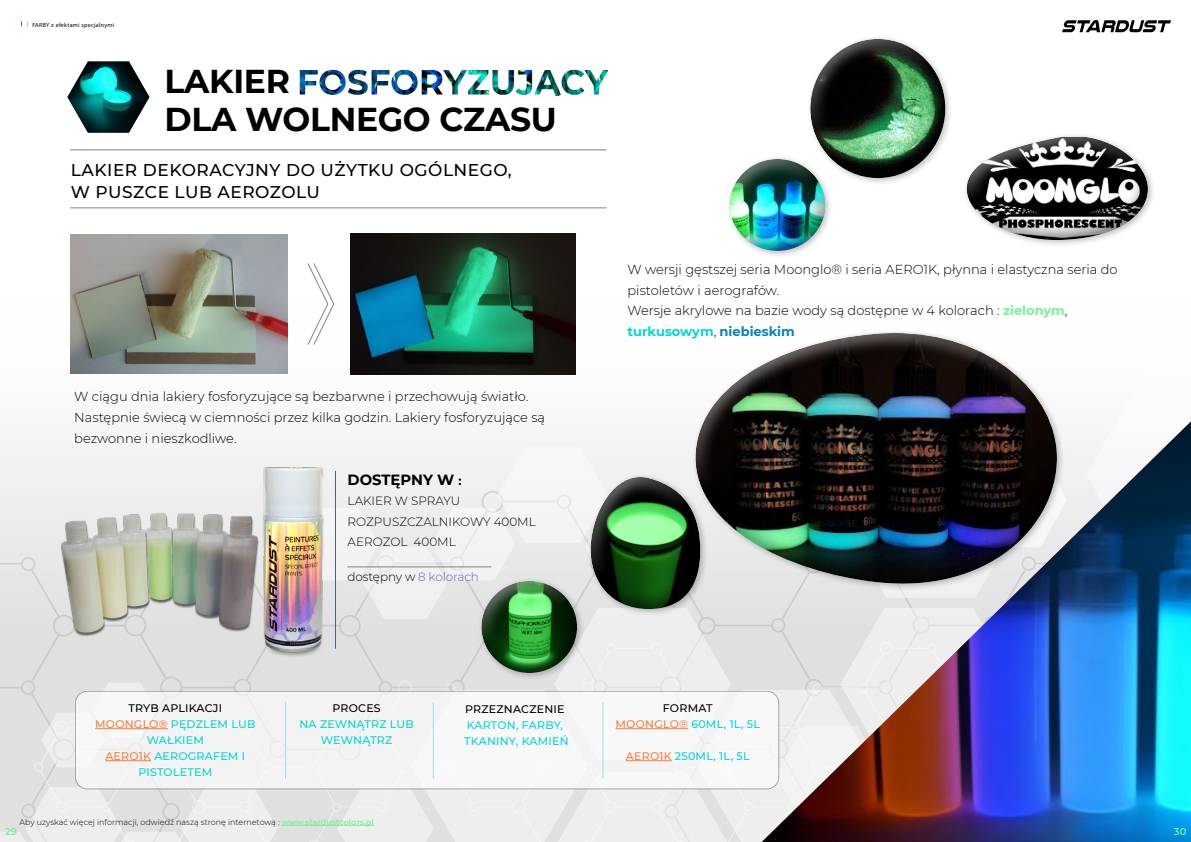
<style>
.page{position:relative;width:1191px;height:842px;background:#fff}
.page>*{position:absolute;margin:0;border:0;box-sizing:border-box;transform-origin:0 0}
.titre_page_pres{font:700 33px "Montserrat";letter-spacing:-.01em;color:#000}
.sous_titre_page{font:500 17px "Montserrat";letter-spacing:.03em;color:#000}
.t1{font:700 14.7px "Montserrat";color:#000}
.texte_page_pres{font:300 13px/21px "Montserrat";color:#000}
.t2{font:300 12px/20.2px "Montserrat";color:#000}
.sous_titre_page-2{font:500 11px/16px "Montserrat";letter-spacing:.02em;color:#04d4d8;text-align:center}
.sous_titre_page-3{font:500 11px/16px "Montserrat";letter-spacing:.02em;color:#000}
.ref_légende{font:600 10px "Montserrat";color:#77f297}
.t3{font:300 8px "Montserrat";color:#000}
.t4{font:6px "Myriad Pro";letter-spacing:.05em;color:#000}
.s1{font-size:12px}
.s2{color:#7857c2}
.s3{color:#000}
.s4{color:#f67c3f}
.s5{color:#04d4d8}
.s6{font-weight:700;color:#77f297}
.s7{font-weight:700;color:#04d4d8}
.s8{font-weight:700;color:#0681c4}
.s9{font-weight:600;color:#77f297}
</style>
<div class="page">
<svg style="left:0;top:442px;width:295px;height:345px;fill:#eee"></svg>
<svg style="left:0;top:787px;width:34px;height:55px;background:#e1e1e1"></svg>
<svg style="left:34px;top:642px;width:261px;height:200px;background:#e4e4e4"></svg>
<svg style="left:295px;top:363px;width:466px;height:479px"></svg>
<img style="left:67px;top:61px;width:82px;height:72px">
<hr style="left:70px;top:150px;width:536px;height:1px;background:#808080">
<hr style="left:70px;top:208px;width:536px;height:1px;background:#808080">
<svg style="left:1062px;top:20px;width:109px;height:12px"></svg>
<hr style="left:282px;top:825px;width:92px;height:1px;background:#77f297">
<div style="left:75px;top:691px;width:703px;height:98px;background:#f4f4f4;border-radius:12px"></div>
<div style="left:75px;top:691px;width:704px;height:98px;border:1px solid #7d7d7d;border-radius:12px"></div>
<hr style="left:95px;top:728px;width:73px;height:1px;background:#f67c3f">
<hr style="left:105px;top:760px;width:46px;height:1px;background:#f67c3f">
<hr style="left:615px;top:728px;width:73px;height:1px;background:#f67c3f">
<hr style="left:626px;top:760px;width:46px;height:1px;background:#f67c3f">
<hr style="left:285px;top:702px;width:1px;height:77px;background:#9fdef0">
<hr style="left:433px;top:702px;width:1px;height:77px;background:#9fdef0">
<hr style="left:603px;top:702px;width:1px;height:77px;background:#9fdef0">
<hr style="left:335px;top:471px;width:1px;height:178px;background:#455e97">
<img style="left:259px;top:463px;width:67px;height:199px">
<img style="left:56px;top:484px;width:204px;height:168px">
<img style="left:70px;top:234px;width:218px;height:140px">
<img style="left:350px;top:234px;width:225px;height:140px">
<svg style="left:308px;top:263px;width:26px;height:82px"></svg>
<div style="left:962px;top:133px;width:194px;height:115px;background:#000;opacity:.25"></div>
<div style="left:965px;top:135px;width:183px;height:72px;background:#fff;opacity:.75"></div>
<div style="left:965px;top:162px;width:183px;height:79px;background:#000;opacity:.75"></div>
<div style="left:691px;top:329px;width:374px;height:263px;background:#000;opacity:.25"></div>
<div style="left:693px;top:331px;width:357px;height:169px;background:#fff;opacity:.75"></div>
<div style="left:694px;top:394px;width:363px;height:190px;background:#000;opacity:.75"></div>
<div style="left:806px;top:35px;width:147px;height:151px;background:#000;opacity:.25"></div>
<div style="left:809px;top:37px;width:136px;height:110px;background:#fff;opacity:.75"></div>
<div style="left:809px;top:62px;width:137px;height:117px;background:#000;opacity:.75"></div>
<div style="left:586px;top:473px;width:122px;height:144px;background:#000;opacity:.25"></div>
<div style="left:589px;top:476px;width:111px;height:109px;background:#fff;opacity:.75"></div>
<div style="left:589px;top:497px;width:111px;height:113px;background:#000;opacity:.75"></div>
<div style="left:725px;top:155px;width:108px;height:104px;background:#000;opacity:.25"></div>
<div style="left:728px;top:158px;width:97px;height:71px;background:#fff;opacity:.75"></div>
<div style="left:728px;top:173px;width:97px;height:79px;background:#000;opacity:.75"></div>
<div style="left:477px;top:577px;width:108px;height:104px;background:#000;opacity:.25"></div>
<div style="left:480px;top:580px;width:97px;height:71px;background:#fff;opacity:.75"></div>
<div style="left:480px;top:595px;width:97px;height:79px;background:#000;opacity:.75"></div>
<hr style="left:347px;top:567px;width:144px;height:1px;background:#808080">
<img style="left:299px;top:69px;width:310px;height:26px">
<img style="left:761px;top:421px;width:430px;height:421px">
<p class="t4" style="left:32px;top:21px;width:83px">FARBY z efektami specjalnymi</p>
<p class="titre_page_pres" style="left:164px;top:58px;width:127px">LAKIER</p>
<p class="titre_page_pres" style="left:164px;top:96px;width:394px">DLA WOLNEGO CZASU</p>
<p class="sous_titre_page" style="left:71px;top:158px;width:442px">LAKIER DEKORACYJNY DO UŻYTKU OGÓLNEGO,</p>
<p class="sous_titre_page" style="left:71px;top:180px;width:251px">W PUSZCE LUB AEROZOLU</p>
<p class="texte_page_pres" style="left:74px;top:386px;width:472px">W ciągu dnia lakiery fosforyzujące są bezbarwne i przechowują światło.<br>Następnie świecą w ciemności przez kilka godzin. Lakiery fosforyzujące są bezwonne i nieszkodliwe.</p>
<p class="t1" style="left:348px;top:469px;width:116px">DOSTĘPNY W <span class="s1">:</span></p>
<p class="t2" style="left:348px;top:491px;width:190px">LAKIER W SPRAYU<br>ROZPUSZCZALNIKOWY 400ML</p>
<p class="t2" style="left:348px;top:531px;width:110px">AEROZOL 400ML</p>
<p class="t2" style="left:348px;top:566px;width:133px">dostępny w <span class="s2">8 kolorach</span></p>
<p class="sous_titre_page-2" style="left:95px;top:699px;width:162px"><span class="s3">TRYB APLIKACJI<br></span><span class="s4">MOONGLO®</span> PĘDZLEM LUB<br>WAŁKIEM</p>
<p class="sous_titre_page-2" style="left:105px;top:747px;width:141px"><span class="s4">AERO1K</span> AEROGRAFEM I</p>
<p class="sous_titre_page-2" style="left:138px;top:763px;width:75px">PISTOLETEM</p>
<p class="sous_titre_page-2" style="left:299px;top:699px;width:116px"><span class="s3">PROCES<br></span>NA ZEWNĄTRZ LUB<br>WEWNĄTRZ</p>
<p class="sous_titre_page-3" style="left:465px;top:700px;width:101px">PRZEZNACZENIE<br><span class="s5">KARTON, FARBY,</span></p>
<p class="sous_titre_page-2" style="left:464px;top:732px;width:106px">TKANINY, KAMIEŃ</p>
<p class="texte_page_pres" style="left:627px;top:259px;width:491px">W wersji gęstszej seria Moonglo® i seria AERO1K, płynna i elastyczna seria do pistoletów i aerografów.</p>
<p class="texte_page_pres" style="left:627px;top:299px;width:441px">Wersje akrylowe na bazie wody są dostępne w 4 kolorach : <span class="s6">zielonym</span>, <span class="s7">turkusowym</span>, <span class="s8">niebieskim</span></p>
<p class="sous_titre_page-2" style="left:615px;top:699px;width:146px"><span class="s3">FORMAT<br></span><span class="s4">MOONGLO®</span> 60ML, 1L, 5L</p>
<p class="sous_titre_page-2" style="left:626px;top:747px;width:125px"><span class="s4">AERO1K</span> 250ML, 1L, 5L</p>
<p class="t3" style="left:20px;top:816px;width:355px">Aby uzyskać więcej informacji, odwiedź naszą stronę internetową : <span class="s9">www.stardustcolors.pl</span></p>
<p class="ref_légende" style="left:5px;top:824px;width:14px">29</p>
<p class="ref_légende" style="left:1173px;top:824px;width:14px">30</p>
</div>
